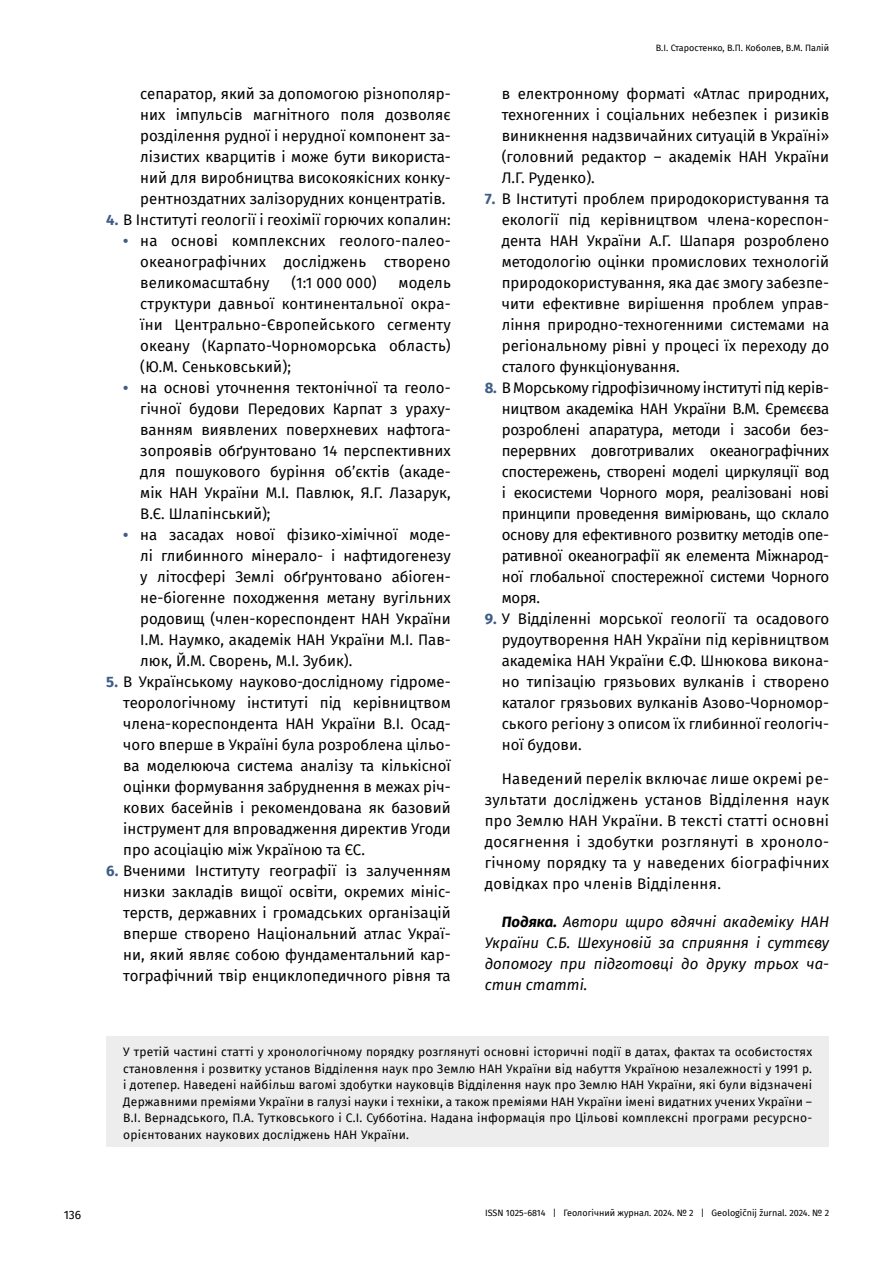
<style>
.page{position:relative;width:893px;height:1263px;background:#fff}
.page>*{position:absolute;margin:0;border:0;box-sizing:border-box;transform-origin:0 0}
.t1{font:15px/21px "Fira Sans";color:#000;text-align:justify}
.t2{font:italic 15px/21px "Fira Sans";color:#000;text-align:justify}
.t3{font:12px/16.5px "Fira Sans";letter-spacing:.02em;color:#000;text-align:justify}
.t4{font:9px "Fira Sans";color:#000}
.s1{font-weight:700;color:#3e5d87}
.s2{font-weight:700}
</style>
<div class="page">
<div style="left:106px;top:1036px;width:723px;height:111px;background:#ededed"></div>
<p class="t1" style="left:140px;top:83px;width:312px">сепаратор, який за допомогою різнополяр&shy;них імпульсів магнітного поля дозволяє розділення рудної і нерудної компонент за&shy;лізистих кварцитів і може бути використа&shy;ний для виробництва високоякісних конку&shy;рентноздатних залізорудних концентратів.</p>
<p class="t1" style="left:106px;top:209px;width:346px"><span class="s1">4.</span> В Інституті геології і геохімії горючих копалин:</p>
<p class="t1" style="left:140px;top:230px;width:312px;text-indent:-17px"><span class="s1">•</span> на основі комплексних геолого-палео&shy;океанографічних досліджень створено великомасштабну</p>
<p class="t1" style="left:291px;top:272px;width:87px">(1:1 000 000)</p>
<p class="t1" style="left:140px;top:272px;width:312px;text-indent:258px">модель структури давньої континентальної окра&shy;їни Центрально-Європейського сегменту океану (Карпато-Чорноморська область) (Ю.М. Сеньковський);</p>
<p class="t1" style="left:140px;top:377px;width:312px;text-indent:-17px"><span class="s1">•</span> на основі уточнення тектонічної та геоло&shy;гічної будови Передових Карпат з ураху&shy;ванням виявлених поверхневих нафтога&shy;зопроявів обґрунтовано 14 перспективних для пошукового буріння об’єктів (акаде&shy;мік НАН України М.І. Павлюк, Я.Г. Лазарук, В.Є. Шлапінський);</p>
<p class="t1" style="left:140px;top:524px;width:312px;text-indent:-17px"><span class="s1">•</span> на засадах нової фізико-хімічної моде&shy;лі глибинного мінерало- і нафтидогенезу у літосфері Землі обґрунтовано абіоген&shy;не-біогенне походження метану вугільних родовищ (член-кореспондент НАН України І.М. Наумко, академік НАН України М.І. Пав&shy;люк, Й.М. Сворень, М.І. Зубик).</p>
<p class="t1" style="left:123px;top:671px;width:329px;text-indent:-17px"><span class="s1">5.</span> В Українському науково-дослідному гідроме&shy;теорологічному інституті під керівництвом члена-кореспондента НАН України В.І. Осад&shy;чого вперше в Україні була розроблена цільо&shy;ва моделююча система аналізу та кількісної оцінки формування забруднення в межах річ&shy;кових басейнів і рекомендована як базовий інструмент для впровадження директив Угоди про асоціацію між Україною та ЄС.</p>
<p class="t1" style="left:123px;top:860px;width:329px;text-indent:-17px"><span class="s1">6.</span> Вченими Інституту географії із залученням низки закладів вищої освіти, окремих мініс&shy;терств, державних і громадських організацій вперше створено Національний атлас Украї&shy;ни, який являє собою фундаментальний кар&shy;тографічний твір енциклопедичного рівня та</p>
<p class="t4" style="left:656px;top:41px;width:175px">В.І. Старостенко, В.П. Коболев, В.М. Палій</p>
<p class="t1" style="left:502px;top:83px;width:329px">в електронному форматі «Атлас природних, техногенних і соціальних небезпек і ризиків виникнення надзвичайних ситуацій в Україні» (головний редактор – академік НАН України Л.Г. Руденко).</p>
<p class="t1" style="left:502px;top:188px;width:329px;text-indent:-17px"><span class="s1">7.</span> В Інституті проблем природокористування та екології під керівництвом члена-кореспон&shy;дента НАН України А.Г. Шапаря розроблено методологію оцінки промислових технологій природокористування, яка дає змогу забезпе&shy;чити ефективне вирішення проблем управ&shy;ління природно-техногенними системами на регіональному рівні у процесі їх переходу до сталого функціонування.</p>
<p class="t1" style="left:502px;top:377px;width:329px;text-indent:-17px"><span class="s1">8.</span> В Морському гідрофізичному інституті під керів&shy;ництвом академіка НАН України В.М. Єремєєва розроблені апаратура, методи і засоби без&shy;перервних довготривалих океанографічних спостережень, створені моделі циркуляції вод і екосистеми Чорного моря, реалізовані нові принципи проведення вимірювань, що склало основу для ефективного розвитку методів опе&shy;ративної океанографії як елемента Міжнарод&shy;ної глобальної спостережної системи Чорного моря.</p>
<p class="t1" style="left:502px;top:608px;width:329px;text-indent:-17px"><span class="s1">9.</span> У Відділенні морської геології та осадового рудоутворення НАН України під керівництвом академіка НАН України Є.Ф. Шнюкова викона&shy;но типізацію грязьових вулканів і створено каталог грязьових вулканів Азово-Чорномор&shy;ського регіону з описом їх глибинної геологіч&shy;ної будови.</p>
<p class="t1" style="left:485px;top:768px;width:346px;text-indent:17px">Наведений перелік включає лише окремі ре&shy;зультати досліджень установ Відділення наук про Землю НАН України. В тексті статті основні досягнення і здобутки розглянуті в хроноло&shy;гічному порядку та у наведених біографічних довідках про членів Відділення.</p>
<p class="t2" style="left:485px;top:911px;width:346px;text-indent:17px"><span class="s2">Подяка.</span> Автори щиро вдячні академіку НАН України С.Б. Шехуновій за сприяння і суттєву допомогу при підготовці до друку трьох ча&shy;стин статті.</p>
<p class="t3" style="left:123px;top:1043px;width:690px">У третій частині статті у хронологічному порядку розглянуті основні історичні події в датах, фактах та особистостях становлення і розвитку установ Відділення наук про Землю НАН України від набуття Україною незалежності у 1991 р. і дотепер. Наведені найбільш вагомі здобутки науковців Відділення наук про Землю НАН України, які були відзначені Державними преміями України в галузі науки і техніки, а також преміями НАН України імені видатних учених України – В.І. Вернадського, П.А. Тутковського і С.І. Субботіна. Надана інформація про Цільові комплексні програми ресурсно&shy;орієнтованих наукових досліджень НАН України.</p>
<p class="t3" style="left:64px;top:1206px;width:19px">136</p>
<p class="t4" style="left:485px;top:1206px;width:346px">ISSN 1025-6814 | Геологічний журнал. 2024. № 2 | Geologìčnij žurnal. 2024. № 2</p>
</div>
